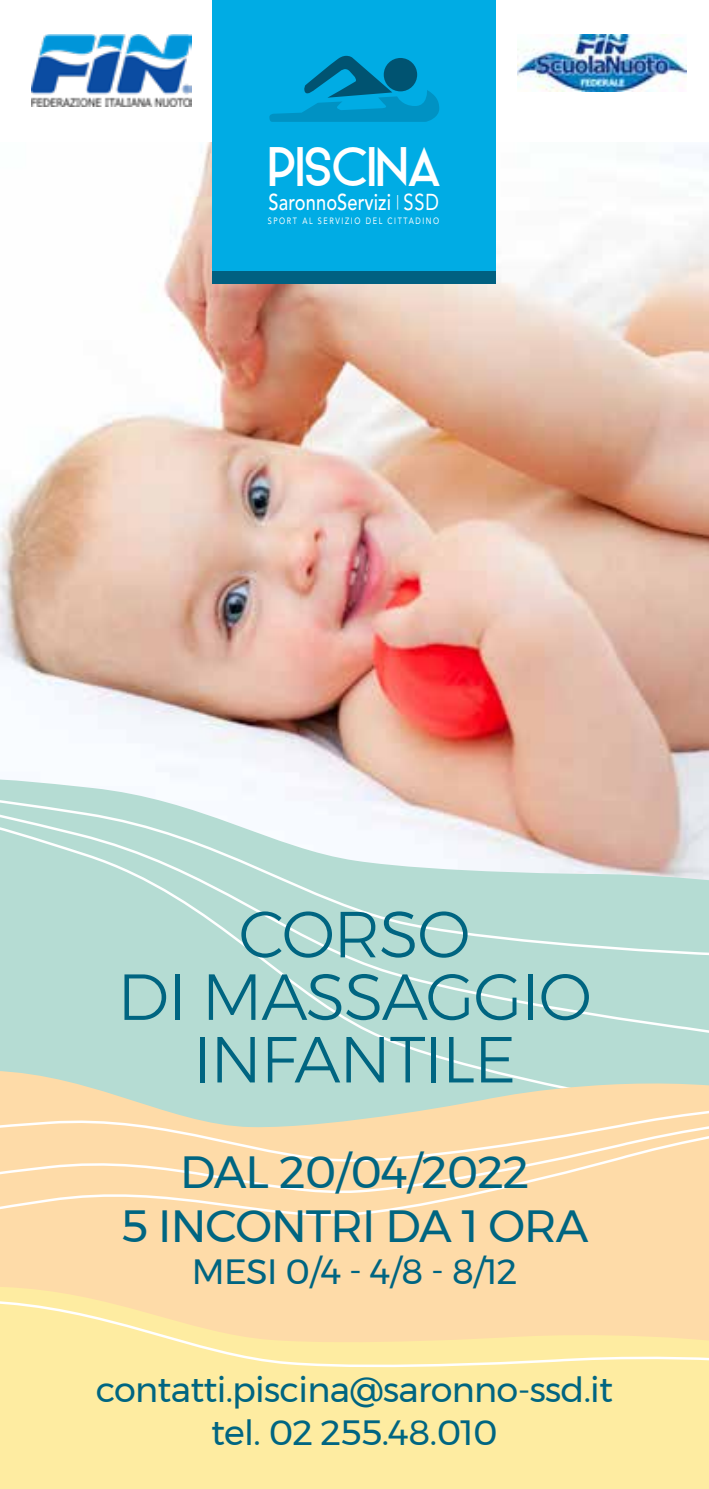
<style>
.page{position:relative;width:709px;height:1489px;background:#fff}
.page>*{position:absolute;margin:0;border:0;box-sizing:border-box;transform-origin:0 0}
.t1{font:300 65px/62.5px "Montserrat";letter-spacing:-.02em;color:#006581;text-align:center}
.t2{font:48.75px "Alpaca Scarlett Demo";letter-spacing:.005em;color:#fff}
.t3{font:45px/54px "Montserrat";letter-spacing:-.02em;color:#006581;text-align:center}
.t4{font:35px/42px "Montserrat";letter-spacing:-.02em;color:#006581;text-align:center}
.t5{font:500 22.75px "Avenir";letter-spacing:.005em;color:#fff;scale:.8 1}
.t6{font:9px "Avenir";letter-spacing:.22em;color:#fff;scale:.8 1}
.s1{font-weight:400}
</style>
<div class="page">
<img style="left:0;top:142px;width:709px;height:634px">
<img style="left:32px;top:35px;width:159px;height:72px">
<img style="left:517px;top:35px;width:170px;height:56px">
<svg style="left:0;top:776px;width:709px;height:18px"></svg>
<svg style="left:0;top:794px;width:709px;height:5px"></svg>
<svg style="left:0;top:799px;width:709px;height:12px"></svg>
<svg style="left:0;top:811px;width:709px;height:255px;background:#bedcd4"></svg>
<svg style="left:0;top:1066px;width:709px;height:34px;background:#c4dcca"></svg>
<div style="left:0;top:1182px;width:709px;height:306px;background:#fedba8"></div>
<div style="left:0;top:1368px;width:709px;height:120px;background:#feeca1"></div>
<svg style="left:0;top:1100px;width:709px;height:8px;background:#dddbbb"></svg>
<svg style="left:0;top:1108px;width:709px;height:4px;background:#e2dbb8"></svg>
<svg style="left:0;top:1112px;width:709px;height:105px"></svg>
<svg style="left:0;top:1297px;width:709px;height:71px"></svg>
<div style="left:213px;top:0;width:283px;height:283px;background:#00ace4"></div>
<div style="left:213px;top:271px;width:283px;height:12px;background:#006081"></div>
<svg style="left:269px;top:55px;width:170px;height:67px"></svg>
<div style="left:384px;top:58px;width:33px;height:33px;background:#005371;border-radius:50%"></div>
<h2 class="t2" style="left:268px;top:140px;width:174px">PISCINA</h2>
<p class="t5" style="left:268px;top:182px;width:215px">SaronnoServizi <sup>|</sup> <span class="s1">SSD</span></p>
<p class="t6" style="left:268px;top:214px;width:216px">SPORT AL SERVIZIO DEL CITTADINO</p>
<h1 class="t1" style="left:117px;top:902px;width:476px">CORSO<br>DI MASSAGGIO<br>INFANTILE</h1>
<p class="t3" style="left:121px;top:1144px;width:469px">DAL 20/04/2022<br>5 INCONTRI DA 1 ORA</p>
<p class="t4" style="left:192px;top:1250px;width:327px">MESI 0/4 - 4/8 - 8/12</p>
<p class="t4" style="left:96px;top:1368px;width:518px">contatti.piscina@saronno-ssd.it tel. 02 255.48.010</p>
</div>
